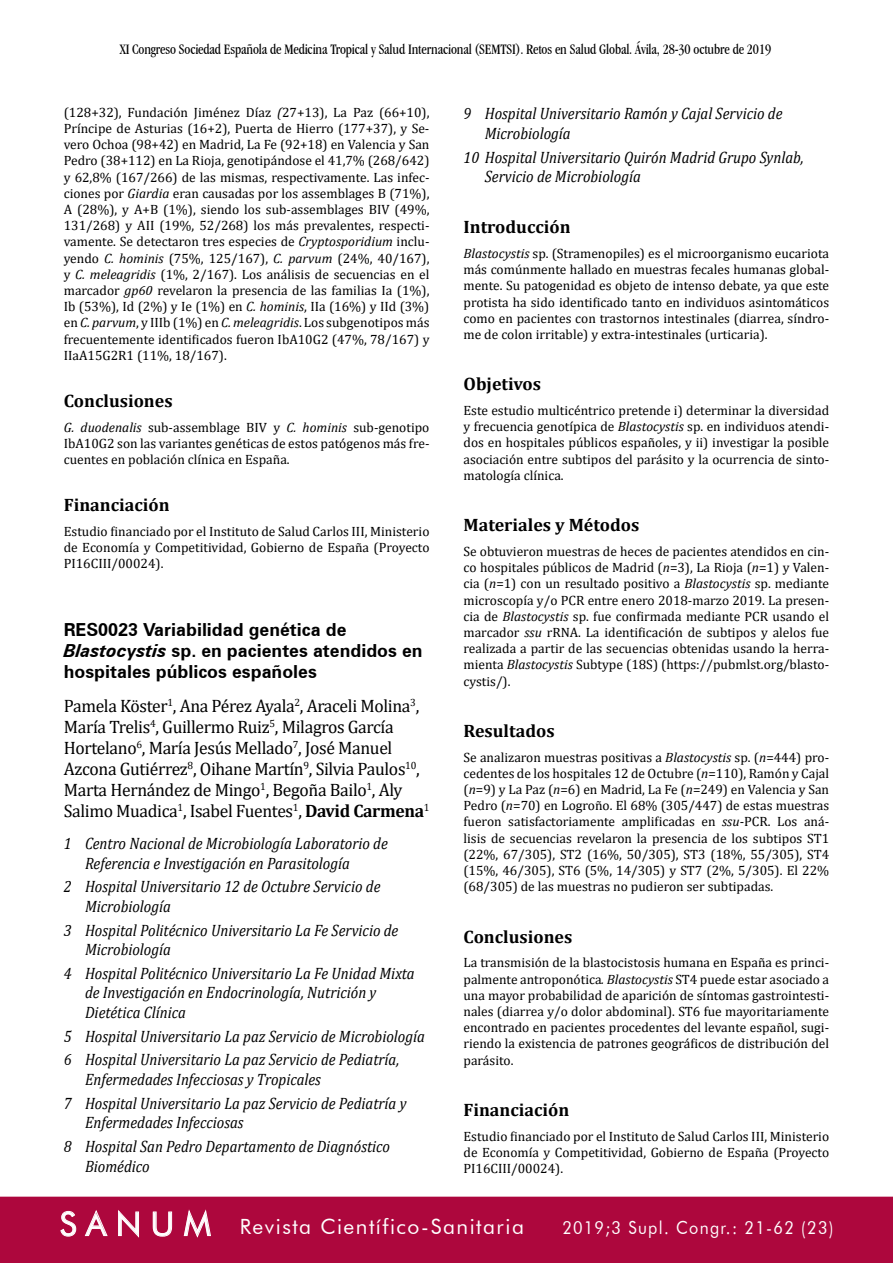
<style>
.page{position:relative;width:893px;height:1263px;background:#fff}
.page>*{position:absolute;margin:0;border:0;box-sizing:border-box;transform-origin:0 0}
.t1{font:21px "Futura BT";letter-spacing:.07em;color:#fff}
.t2{font:18px/21px "Cambria";letter-spacing:-.02em;color:#000}
.t3{font:700 18px "Cambria";color:#000}
.t4{font:700 18px/21px "Zurich BT";color:#000}
.t5{font:18px "Futura BT";letter-spacing:.08em;color:#fff;scale:.9 1}
.t6{font:italic 16.5px/19.5px "Cambria";color:#000;scale:.9 1}
.t7{font:condensed 15px "Garamond IT Cby BT";letter-spacing:-.01em;color:#000;scale:.95 1}
.t8{font:13.5px/16.2px "Cambria";color:#000;text-align:justify}
.s1{font-style:italic}
.s2{font-weight:700}
.s3{font-size:33px}
</style>
<div class="page">
<div style="left:0;top:1197px;width:893px;height:66px;background:#ad073d"></div>
<p class="t7" style="left:120px;top:41px;width:687px">XI Congreso Sociedad Española de Medicina Tropical y Salud Internacional (SEMTSI). Retos en Salud Global. Ávila, 28-30 octubre de 2019</p>
<p class="t8" style="left:64px;top:104px;width:367px">(128+32), Fundación Jiménez Díaz <span class="s1">(</span>27+13), La Paz (66+10), Príncipe de Asturias (16+2), Puerta de Hierro (177+37), y Se&shy;vero Ochoa (98+42) en Madrid, La Fe (92+18) en Valencia y San Pedro (38+112) en La Rioja, genotipándose el 41,7% (268/642) y 62,8% (167/266) de las mismas, respectivamente. Las infec&shy;ciones por <span class="s1">Giardia</span> eran causadas por los assemblages B (71%), A (28%), y A+B (1%), siendo los sub-assemblages BIV (49%, 131/268) y AII (19%, 52/268) los más prevalentes, respecti&shy;vamente. Se detectaron tres especies de <span class="s1">Cryptosporidium</span> inclu&shy;yendo <span class="s1">C. hominis</span> (75%, 125/167), <span class="s1">C. parvum</span> (24%, 40/167), y <span class="s1">C. meleagridis</span> (1%, 2/167). Los análisis de secuencias en el marcador <span class="s1">gp60</span> revelaron la presencia de las familias Ia (1%), Ib (53%), Id (2%) y Ie (1%) en <span class="s1">C. hominis</span>, IIa (16%) y IId (3%) en <span class="s1">C. parvum</span>, y IIIb (1%) en <span class="s1">C. meleagridis</span>. Los subgenotipos más frecuentemente identificados fueron IbA10G2 (47%, 78/167) y IIaA15G2R1 (11%, 18/167).</p>
<h2 class="t3" style="left:64px;top:388px;width:110px">Conclusiones</h2>
<p class="t8" style="left:64px;top:419px;width:367px"><span class="s1">G. duodenalis</span> sub-assemblage BIV y <span class="s1">C. hominis</span> sub-genotipo IbA10G2 son las variantes genéticas de estos patógenos más fre&shy;cuentes en población clínica en España.</p>
<h2 class="t3" style="left:64px;top:492px;width:107px">Financiación</h2>
<p class="t8" style="left:64px;top:523px;width:367px">Estudio financiado por el Instituto de Salud Carlos III, Ministerio de Economía y Competitividad, Gobierno de España (Proyecto PI16CIII/00024).</p>
<h2 class="t4" style="left:64px;top:619px;width:360px">RES0023 Variabilidad genética de<br><span class="s1">Blastocystis</span> sp. en pacientes atendidos en hospitales públicos españoles</h2>
<p class="t2" style="left:64px;top:695px;width:367px">Pamela Köster<sup>1</sup>, Ana Pérez Ayala<sup>2</sup>, Araceli Molina<sup>3</sup>, María Trelis<sup>4</sup>, Guillermo Ruiz<sup>5</sup>, Milagros García Hortelano<sup>6</sup>, María Jesús Mellado<sup>7</sup>, José Manuel Azcona Gutiérrez<sup>8</sup>, Oihane Martín<sup>9</sup>, Silvia Paulos<sup>10</sup>, Marta Hernández de Mingo<sup>1</sup>, Begoña Bailo<sup>1</sup>, Aly Salimo Muadica<sup>1</sup>, Isabel Fuentes<sup>1</sup>, <span class="s2">David Carmena</span><sup>1</sup></p>
<p class="t6" style="left:85px;top:833px;width:338px;text-indent:-21px">1 Centro Nacional de Microbiología Laboratorio de<br>Referencia e Investigación en Parasitología</p>
<p class="t6" style="left:85px;top:876px;width:330px;text-indent:-21px">2 Hospital Universitario 12 de Octubre Servicio de<br>Microbiología</p>
<p class="t6" style="left:85px;top:919px;width:350px;text-indent:-21px">3 Hospital Politécnico Universitario La Fe Servicio de<br>Microbiología</p>
<p class="t6" style="left:85px;top:963px;width:368px;text-indent:-21px">4 Hospital Politécnico Universitario La Fe Unidad Mixta de Investigación en Endocrinología, Nutrición y<br>Dietética Clínica</p>
<p class="t6" style="left:64px;top:1023px;width:403px;line-height:23.7px">5 Hospital Universitario La paz Servicio de Microbiología<br>6 Hospital Universitario La paz Servicio de Pediatría,</p>
<p class="t6" style="left:64px;top:1067px;width:382px;line-height:23.7px;text-indent:21px">Enfermedades Infecciosas y Tropicales<br>7 Hospital Universitario La paz Servicio de Pediatría y</p>
<p class="t6" style="left:64px;top:1110px;width:364px;line-height:23.7px;text-indent:21px">Enfermedades Infecciosas<br>8 Hospital San Pedro Departamento de Diagnóstico</p>
<p class="t6" style="left:85px;top:1155px;width:73px">Biomédico</p>
<p class="t6" style="left:485px;top:103px;width:332px;text-indent:-21px">9 Hospital Universitario Ramón y Cajal Servicio de<br>Microbiología</p>
<p class="t6" style="left:485px;top:146px;width:356px;text-indent:-21px">10 Hospital Universitario Quirón Madrid Grupo Synlab,<br>Servicio de Microbiología</p>
<h2 class="t3" style="left:463px;top:214px;width:109px">Introducción</h2>
<p class="t8" style="left:463px;top:245px;width:367px"><span class="s1">Blastocystis</span> sp. (Stramenopiles) es el microorganismo eucariota más comúnmente hallado en muestras fecales humanas global&shy;mente. Su patogenidad es objeto de intenso debate, ya que este protista ha sido identificado tanto en individuos asintomáticos como en pacientes con trastornos intestinales (diarrea, síndro&shy;me de colon irritable) y extra-intestinales (urticaria).</p>
<h2 class="t3" style="left:463px;top:371px;width:79px">Objetivos</h2>
<p class="t8" style="left:463px;top:402px;width:367px">Este estudio multicéntrico pretende i) determinar la diversidad y frecuencia genotípica de <span class="s1">Blastocystis</span> sp. en individuos atendi&shy;dos en hospitales públicos españoles, y ii) investigar la posible asociación entre subtipos del parásito y la ocurrencia de sinto&shy;matología clínica.</p>
<h2 class="t3" style="left:463px;top:512px;width:177px">Materiales y Métodos</h2>
<p class="t8" style="left:463px;top:543px;width:367px">Se obtuvieron muestras de heces de pacientes atendidos en cin&shy;co hospitales públicos de Madrid (<span class="s1">n</span>=3), La Rioja (<span class="s1">n</span>=1) y Valen&shy;cia (<span class="s1">n</span>=1) con un resultado positivo a <span class="s1">Blastocystis</span> sp. mediante microscopía y/o PCR entre enero 2018-marzo 2019. La presen&shy;cia de <span class="s1">Blastocystis</span> sp. fue confirmada mediante PCR usando el marcador <span class="s1">ssu</span> rRNA. La identificación de subtipos y alelos fue realizada a partir de las secuencias obtenidas usando la herra&shy;mienta <span class="s1">Blastocystis</span> Subtype (18S) (https://pubmlst.org/blasto&shy;cystis/).</p>
<h2 class="t3" style="left:463px;top:718px;width:93px">Resultados</h2>
<p class="t8" style="left:463px;top:749px;width:367px">Se analizaron muestras positivas a <span class="s1">Blastocystis</span> sp. (<span class="s1">n</span>=444) pro&shy;cedentes de los hospitales 12 de Octubre (<span class="s1">n</span>=110), Ramón y Cajal (<span class="s1">n</span>=9) y La Paz (<span class="s1">n</span>=6) en Madrid, La Fe (<span class="s1">n</span>=249) en Valencia y San Pedro (<span class="s1">n</span>=70) en Logroño. El 68% (305/447) de estas muestras fueron satisfactoriamente amplificadas en <span class="s1">ssu</span>-PCR. Los aná&shy;lisis de secuencias revelaron la presencia de los subtipos ST1 (22%, 67/305), ST2 (16%, 50/305), ST3 (18%, 55/305), ST4 (15%, 46/305), ST6 (5%, 14/305) y ST7 (2%, 5/305). El 22% (68/305) de las muestras no pudieron ser subtipadas.</p>
<h2 class="t3" style="left:463px;top:924px;width:110px">Conclusiones</h2>
<p class="t8" style="left:463px;top:954px;width:367px">La transmisión de la blastocistosis humana en España es princi&shy;palmente antroponótica<span class="s1">. Blastocystis</span> ST4 puede estar asociado a una mayor probabilidad de aparición de síntomas gastrointesti&shy;nales (diarrea y/o dolor abdominal). ST6 fue mayoritariamente encontrado en pacientes procedentes del levante español, sugi&shy;riendo la existencia de patrones geográficos de distribución del parásito.</p>
<h2 class="t3" style="left:463px;top:1097px;width:107px">Financiación</h2>
<p class="t8" style="left:463px;top:1128px;width:367px">Estudio financiado por el Instituto de Salud Carlos III, Ministerio de Economía y Competitividad, Gobierno de España (Proyecto PI16CIII/00024).</p>
<h1 class="t1" style="left:60px;top:1214px;width:466px"><span class="s3">S A N U M</span> Revista Científico-Sanitaria</h1>
<h2 class="t5" style="left:562px;top:1217px;width:303px">2019;3 Supl. Congr.: 21-62 (23)</h2>
</div>
